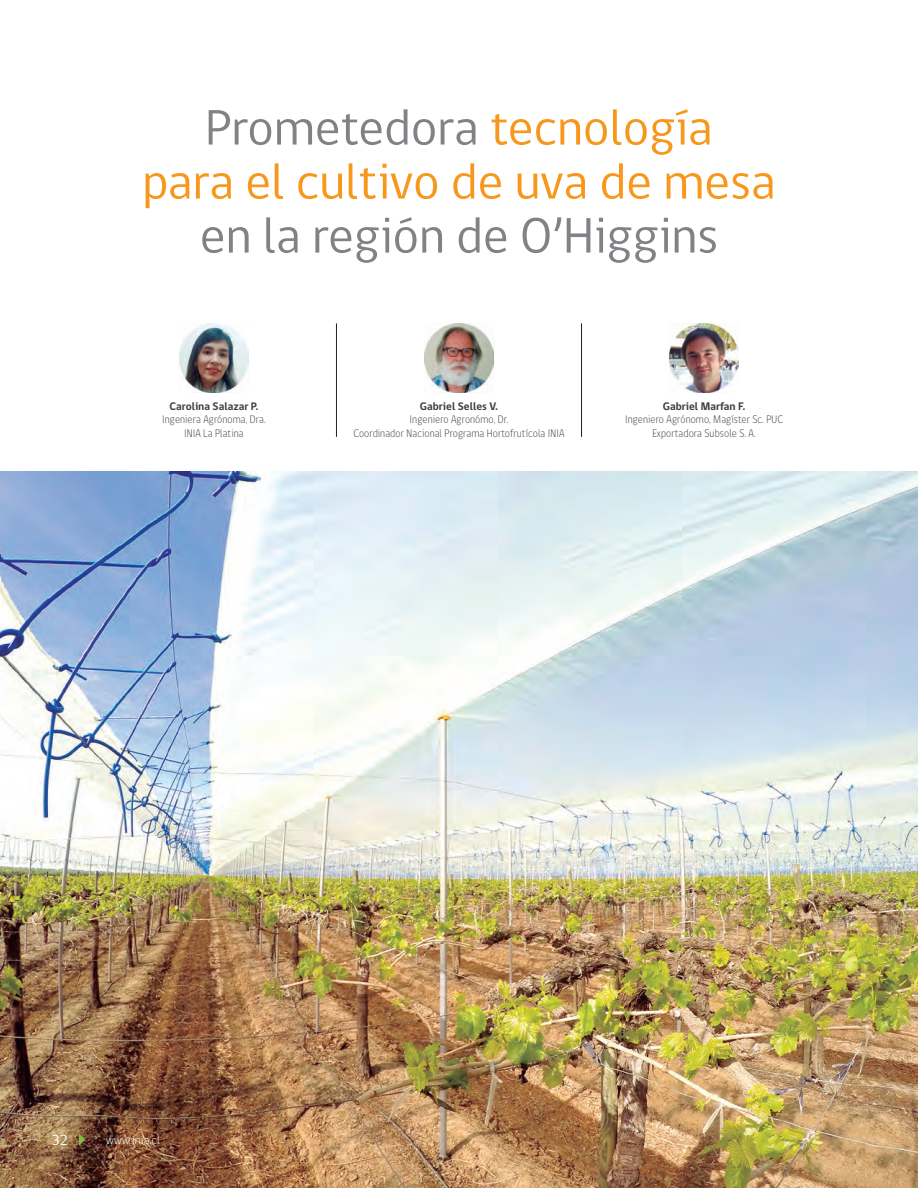
<style>
.page{position:relative;width:918px;height:1188px;background:#fff}
.page>*{position:absolute;margin:0;border:0;box-sizing:border-box;transform-origin:0 0}
.TITULO_articulo{font:51px/54px "gob CL";color:#f7981d;text-align:center}
.t1{font:15px "gob CL";color:#fff}
.CABEZAL_texto{font:300 12px "gob CL";letter-spacing:.01em;color:#fff}
.TITULO_profesion{font:300 11.25px/13.5px "gob CL";letter-spacing:.01em;color:#3e3e3f;text-align:center;scale:.9 1}
.TITULO_autor{font:700 11.25px "gob CL";color:#3e3e3f}
.s1{color:#808285}
</style>
<div class="page">
<img style="left:0;top:472px;width:918px;height:716px">
<hr style="left:336px;top:323px;width:1px;height:114px;background:#231f20">
<hr style="left:581px;top:323px;width:1px;height:114px;background:#231f20">
<img style="left:179px;top:323px;width:70px;height:70px">
<img style="left:424px;top:323px;width:70px;height:70px">
<img style="left:669px;top:323px;width:70px;height:70px">
<svg style="left:79px;top:1134px;width:6px;height:12px"></svg>
<p class="TITULO_articulo" style="left:142px;top:102px;width:635px"><span class="s1">Prometedora</span> tecnología<br>para el cultivo de uva de mesa <span class="s1">en la región de O’Higgins</span></p>
<p class="TITULO_autor" style="left:170px;top:398px;width:90px">Carolina Salazar P.</p>
<p class="TITULO_profesion" style="left:162px;top:413px;width:117px">Ingeniera Agrónoma, Dra.<br>INIA La Platina</p>
<p class="TITULO_autor" style="left:420px;top:398px;width:80px">Gabriel Selles V.</p>
<p class="TITULO_profesion" style="left:354px;top:413px;width:236px">Ingeniero Agronómo, Dr.<br>Coordinador Nacional Programa Hortofrutícola INIA</p>
<p class="TITULO_autor" style="left:663px;top:398px;width:84px">Gabriel Marfan F.</p>
<p class="TITULO_profesion" style="left:625px;top:413px;width:177px">Ingeniero Agrónomo, Magíster Sc. PUC<br>Exportadora Subsole S. A.</p>
<p class="t1" style="left:52px;top:1130px;width:18px">32</p>
<p class="CABEZAL_texto" style="left:106px;top:1132px;width:55px">www.inia.cl</p>
</div>
